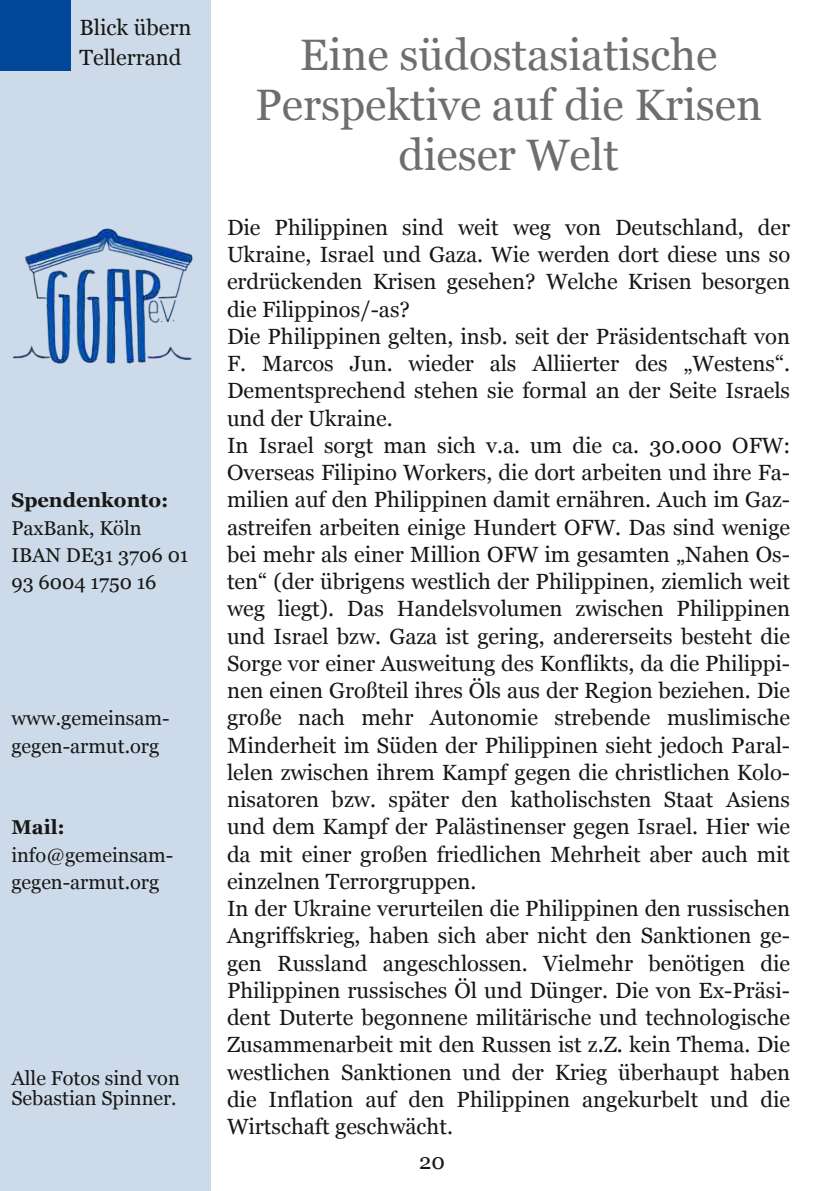
<style>
.page{position:relative;width:840px;height:1191px;background:#fff}
.page>*{position:absolute;margin:0;border:0;box-sizing:border-box;transform-origin:0 0}
.t1{font:44px/50px "Georgia";color:#6e6e6d;text-align:center}
.t2{font:22px/27.2px "Georgia";color:#181715}
.t3{font:20px/27.2px "Georgia";color:#181715}
.t4{font:700 20px "Georgia";color:#181715}
</style>
<div class="page">
<div style="left:0;top:0;width:211px;height:1191px;background:#ccdaea"></div>
<div style="left:0;top:0;width:71px;height:71px;background:#004799"></div>
<img style="left:12px;top:228px;width:181px;height:135px">
<p class="t2" style="left:79px;top:13px;width:113px;line-height:30px">Blick übern<br>Tellerrand</p>
<p class="t4" style="left:11px;top:489px;width:159px">Spendenkonto:</p>
<p class="t3" style="left:11px;top:514px;width:178px">PaxBank, Köln<br>IBAN DE31 3706 01<br>93 6004 1750 16</p>
<p class="t3" style="left:11px;top:704px;width:160px">www.gemeinsam&shy;gegen-armut.org</p>
<p class="t4" style="left:11px;top:816px;width:55px">Mail:</p>
<p class="t3" style="left:11px;top:841px;width:163px">info@gemeinsam&shy;gegen-armut.org</p>
<p class="t3" style="left:11px;top:1067px;width:170px;line-height:20.4px">Alle Fotos sind von<br>Sebastian Spinner.</p>
<h1 class="t1" style="left:255px;top:30px;width:508px">Eine südostasiatische<br>Perspektive auf die Krisen dieser Welt</h1>
<p class="t2" style="left:227px;top:213px;width:564px">Die Philippinen sind weit weg von Deutschland, der Ukraine, Israel und Gaza. Wie werden dort diese uns so erdrückenden Krisen gesehen? Welche Krisen besorgen die Filippinos/-as?<br>Die Philippinen gelten, insb. seit der Präsidentschaft von F. Marcos Jun. wieder als Alliierter des „Westens“.<br>Dementsprechend stehen sie formal an der Seite Israels und der Ukraine.<br>In Israel sorgt man sich v.a. um die ca. 30.000 OFW:<br>Overseas Filipino Workers, die dort arbeiten und ihre Fa&shy;milien auf den Philippinen damit ernähren. Auch im Gaz&shy;astreifen arbeiten einige Hundert OFW. Das sind wenige bei mehr als einer Million OFW im gesamten „Nahen Os&shy;ten“ (der übrigens westlich der Philippinen, ziemlich weit weg liegt). Das Handelsvolumen zwischen Philippinen und Israel bzw. Gaza ist gering, andererseits besteht die Sorge vor einer Ausweitung des Konflikts, da die Philippi&shy;nen einen Großteil ihres Öls aus der Region beziehen. Die große nach mehr Autonomie strebende muslimische Minderheit im Süden der Philippinen sieht jedoch Paral&shy;lelen zwischen ihrem Kampf gegen die christlichen Kolo&shy;nisatoren bzw. später den katholischsten Staat Asiens und dem Kampf der Palästinenser gegen Israel. Hier wie da mit einer großen friedlichen Mehrheit aber auch mit einzelnen Terrorgruppen.<br>In der Ukraine verurteilen die Philippinen den russischen Angriffskrieg, haben sich aber nicht den Sanktionen ge&shy;gen Russland angeschlossen. Vielmehr benötigen die Philippinen russisches Öl und Dünger. Die von Ex-Präsi&shy;dent Duterte begonnene militärische und technologische Zusammenarbeit mit den Russen ist z.Z. kein Thema. Die westlichen Sanktionen und der Krieg überhaupt haben die Inflation auf den Philippinen angekurbelt und die Wirtschaft geschwächt.</p>
<p class="t2" style="left:419px;top:1147px;width:27px">20</p>
</div>
